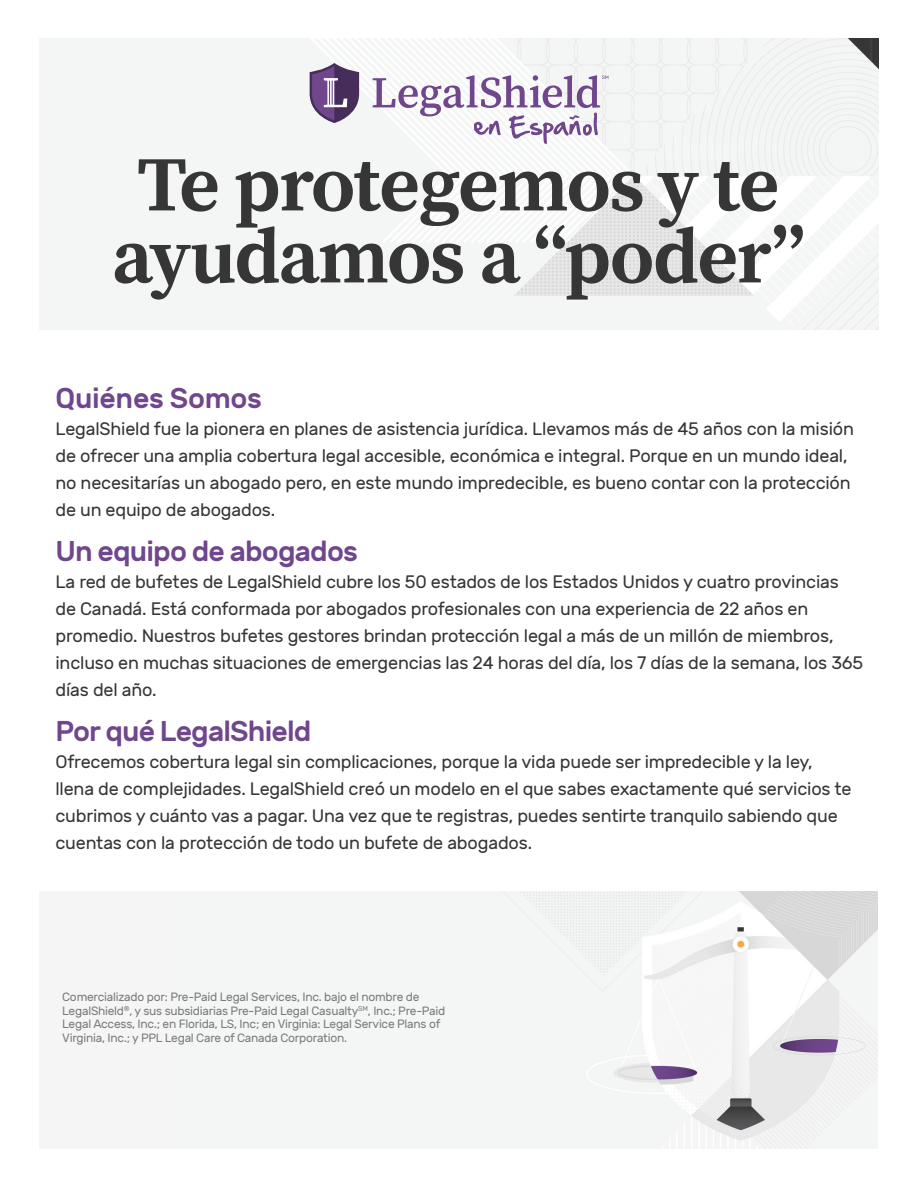
<style>
.page{position:relative;width:918px;height:1188px;background:#fff}
.page>*{position:absolute;margin:0;border:0;box-sizing:border-box;transform-origin:0 0}
.t1{font:700 78px/72px "Source Serif Pro";letter-spacing:-.025em;color:#363636;text-align:center}
.t2{font:500 28.5px "Rubik";letter-spacing:-.03em;color:#70468c}
.t3{font:500 28.5px "Rubik";letter-spacing:-.01em;color:#70468c}
.t4{font:18px/27px "Rubik";letter-spacing:-.01em;color:#363636}
.t5{font:12px/13.5px "Rubik";letter-spacing:-.02em;color:#808285}
</style>
<div class="page">
<div style="left:39px;top:891px;width:838px;height:257px;background:#f5f5f5"></div>
<img style="left:521px;top:891px;width:356px;height:249px">
<img style="left:40px;top:39px;width:838px;height:290px">
<svg style="left:310px;top:63px;width:49px;height:60px"></svg>
<svg style="left:373px;top:75px;width:235px;height:69px"></svg>
<h1 class="t1" style="left:111px;top:152px;width:695px">Te protegemos y te ayudamos a “poder”</h1>
<h2 class="t3" style="left:56px;top:382px;width:208px">Quiénes Somos</h2>
<p class="t4" style="left:56px;top:416px;width:800px">LegalShield fue la pionera en planes de asistencia jurídica. Llevamos más de 45 años con la misión de ofrecer una amplia cobertura legal accesible, económica e integral. Porque en un mundo ideal, no necesitarías un abogado pero, en este mundo impredecible, es bueno contar con la protección de un equipo de abogados.</p>
<h2 class="t2" style="left:56px;top:535px;width:304px">Un equipo de abogados</h2>
<p class="t4" style="left:56px;top:569px;width:809px">La red de bufetes de LegalShield cubre los 50 estados de los Estados Unidos y cuatro provincias de Canadá. Está conformada por abogados profesionales con una experiencia de 22 años en promedio. Nuestros bufetes gestores brindan protección legal a más de un millón de miembros, incluso en muchas situaciones de emergencias las 24 horas del día, los 7 días de la semana, los 365 días del año.</p>
<h2 class="t2" style="left:56px;top:715px;width:257px">Por qué LegalShield</h2>
<p class="t4" style="left:56px;top:749px;width:797px">Ofrecemos cobertura legal sin complicaciones, porque la vida puede ser impredecible y la ley, llena de complejidades. LegalShield creó un modelo en el que sabes exactamente qué servicios te cubrimos y cuánto vas a pagar. Una vez que te registras, puedes sentirte tranquilo sabiendo que cuentas con la protección de todo un bufete de abogados.</p>
<p class="t5" style="left:62px;top:990px;width:385px">Comercializado por: Pre-Paid Legal Services, Inc. bajo el nombre de LegalShield<sup>®</sup>, y sus subsidiarias Pre-Paid Legal Casualty<sup>SM</sup>, Inc.; Pre-Paid Legal Access, Inc.; en Florida, LS, Inc; en Virginia: Legal Service Plans of Virginia, Inc.; y PPL Legal Care of Canada Corporation.</p>
</div>
